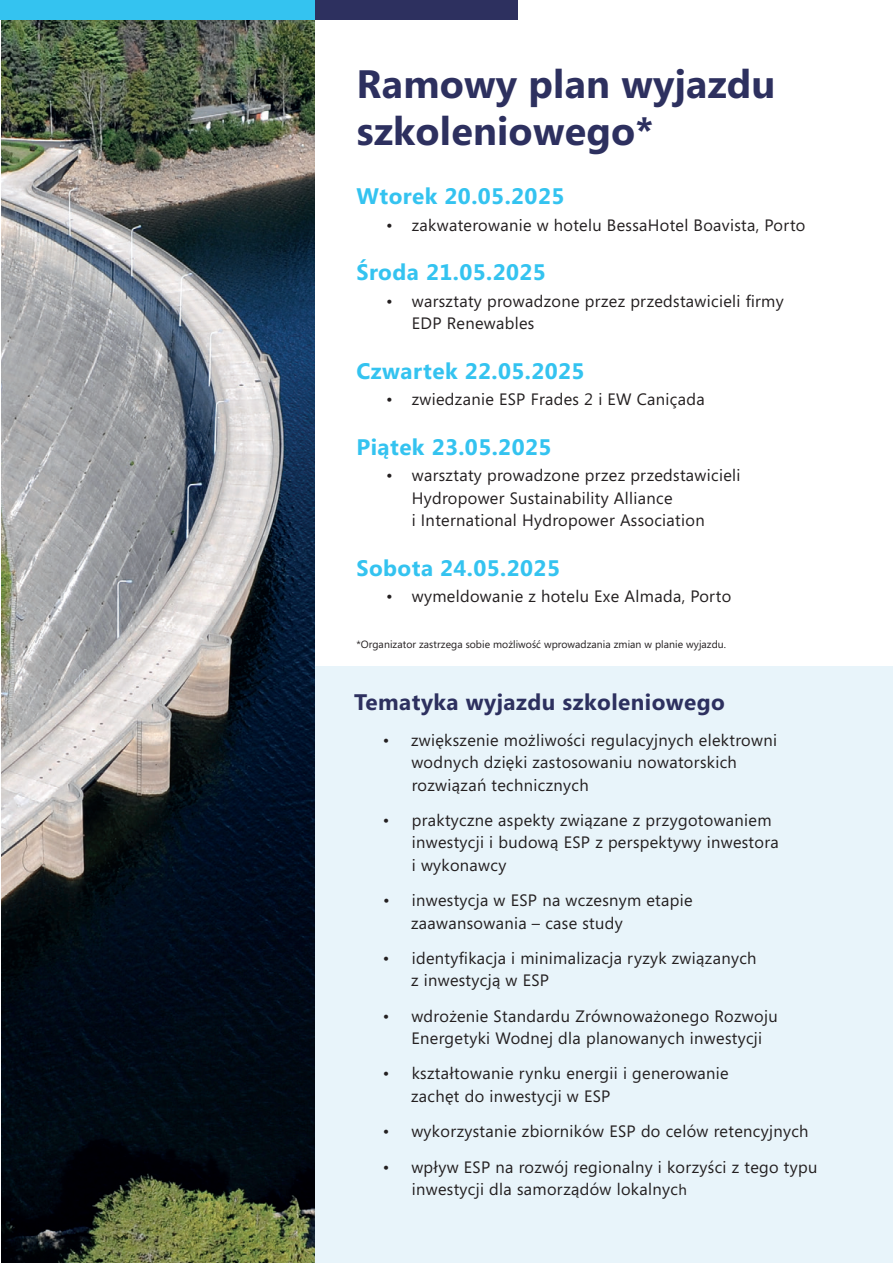
<style>
.page{position:relative;width:893px;height:1263px;background:#fff}
.page>*{position:absolute;margin:0;border:0;box-sizing:border-box;transform-origin:0 0}
.t1{font:700 39.6px/47.5px "Segoe";letter-spacing:.005em;color:#2d305f}
.t2{font:700 22.5px "Segoe";letter-spacing:.02em;color:#34c3f0}
.t3{font:700 22.5px "Segoe";letter-spacing:.02em;color:#2d305f}
.t4{font:16.5px/22.5px "Segoe";letter-spacing:.02em;color:#231f20}
.t5{font:10.5px "Segoe";letter-spacing:.005em;color:#231f20}
.s1{font-size:15px}
</style>
<div class="page">
<div style="left:271px;top:666px;width:622px;height:597px;background:#e8f4fa"></div>
<img style="left:1px;top:19px;width:314px;height:1244px">
<div style="left:284px;top:0;width:233px;height:19px;background:#2d305f"></div>
<div style="left:0;top:0;width:315px;height:19px;background:#34c3f0"></div>
<h1 class="t1" style="left:356px;top:59px;width:420px">Ramowy plan wyjazdu szkoleniowego*</h1>
<h2 class="t2" style="left:356px;top:180px;width:209px">Wtorek 20.05.2025</h2>
<p class="t4" style="left:386px;top:213px;width:421px">• zakwaterowanie w hotelu BessaHotel Boavista, Porto</p>
<h2 class="t2" style="left:356px;top:256px;width:191px">Środa 21.05.2025</h2>
<p class="t4" style="left:412px;top:289px;width:374px;text-indent:-26px">• warsztaty prowadzone przez przedstawicieli firmy<br>EDP Renewables</p>
<h2 class="t2" style="left:356px;top:355px;width:229px">Czwartek 22.05.2025</h2>
<p class="t4" style="left:386px;top:388px;width:320px">• zwiedzanie ESP Frades 2 i EW Caniçada</p>
<h2 class="t2" style="left:356px;top:431px;width:196px">Piątek 23.05.2025</h2>
<p class="t4" style="left:412px;top:464px;width:330px;text-indent:-26px">• warsztaty prowadzone przez przedstawicieli<br>Hydropower Sustainability Alliance<br>i International Hydropower Association</p>
<h2 class="t2" style="left:356px;top:552px;width:205px">Sobota 24.05.2025</h2>
<p class="t4" style="left:386px;top:585px;width:346px">• wymeldowanie z hotelu Exe Almada, Porto</p>
<p class="t5" style="left:356px;top:637px;width:371px">*Organizator zastrzega sobie możliwość wprowadzania zmian w planie wyjazdu.</p>
<h2 class="t3" style="left:354px;top:686px;width:373px">Tematyka wyjazdu szkoleniowego</h2>
<p class="t4" style="left:411px;top:728px;width:367px;text-indent:-28px">• zwiększenie możliwości regulacyjnych elektrowni wodnych dzięki zastosowaniu nowatorskich rozwiązań technicznych</p>
<p class="t4" style="left:412px;top:808px;width:368px;text-indent:-29px">• praktyczne aspekty związane z przygotowaniem inwestycji i budową ESP z perspektywy inwestora i wykonawcy</p>
<p class="t4" style="left:411px;top:889px;width:283px;text-indent:-28px">• inwestycja w ESP na wczesnym etapie zaawansowania – case study</p>
<p class="t4" style="left:411px;top:946px;width:347px;text-indent:-28px">• identyfikacja i minimalizacja ryzyk związanych z inwestycją w ESP</p>
<p class="t4" style="left:412px;top:1004px;width:368px;text-indent:-29px">• wdrożenie Standardu Zrównoważonego Rozwoju<br>Energetyki Wodnej dla planowanych inwestycji</p>
<p class="t4" style="left:411px;top:1062px;width:319px;text-indent:-28px">• kształtowanie rynku energii i generowanie zachęt do inwestycji w ESP</p>
<p class="t4" style="left:383px;top:1120px;width:427px">• wykorzystanie zbiorników ESP do celów retencyjnych</p>
<p class="t4" style="left:412px;top:1155px;width:407px;text-indent:-29px">• wpływ ESP na rozwój regionalny i korzyści z tego typu inwestycji dla samorządów lokalnyc<span class="s1">h</span></p>
</div>
